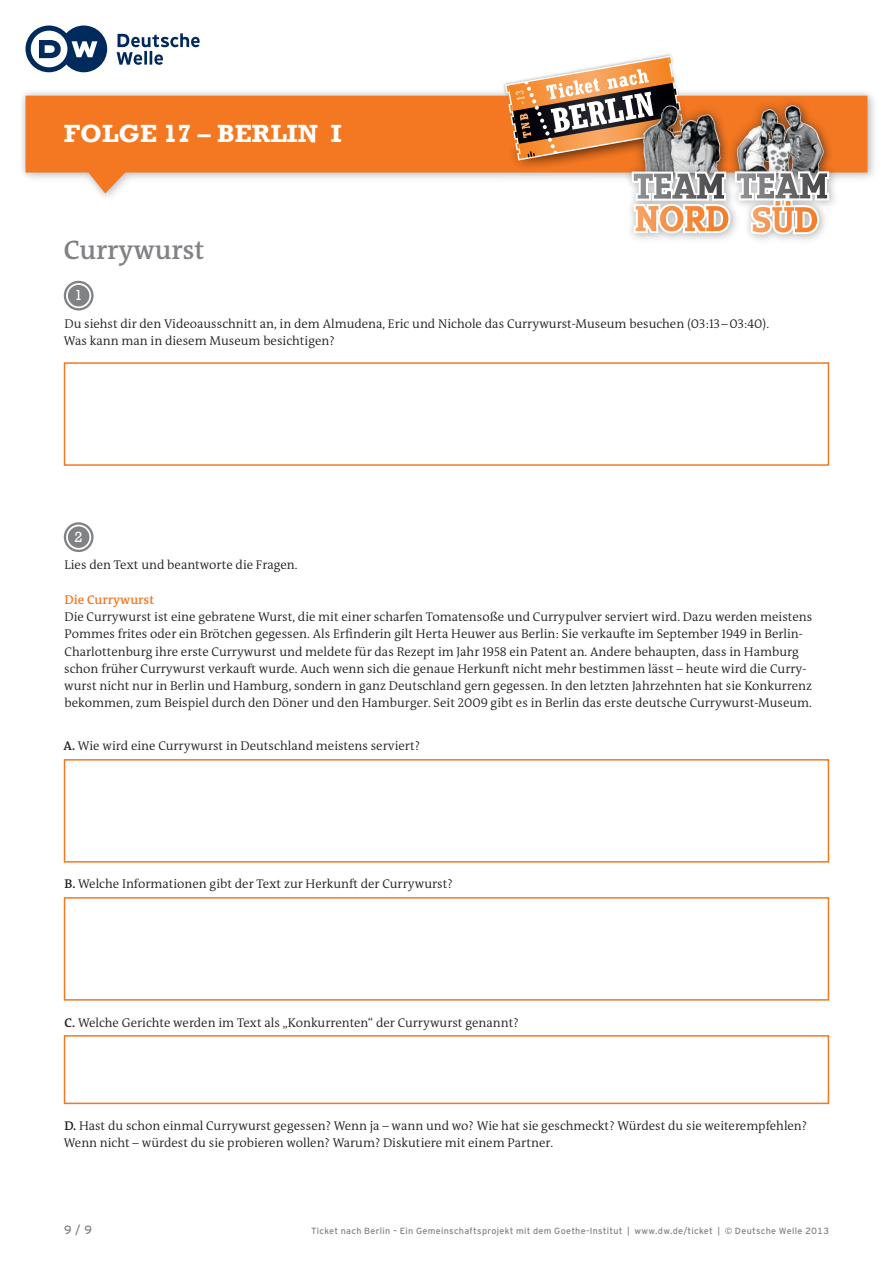
<style>
.page{position:relative;width:893px;height:1263px;background:#fff}
.page>*{position:absolute;margin:0;border:0;box-sizing:border-box;transform-origin:0 0}
.t1{font:600 27px "DW The Antiqua B W6";letter-spacing:-.005em;color:#808285}
.t2{font:700 25.5px "Rockwell";color:#fff}
.t3{font:15px "Rockwell";color:#fff}
.t4{font:300 12.75px/17.2px "DW The Antiqua B W4";color:#231f20}
.t5{font:600 12.75px "DW The Antiqua B W6";color:#f47721}
.t6{font:12px "Interstate DW Line";color:#808285}
.t7{font:9px "Interstate DW Line";letter-spacing:.035em;color:#808285}
.s1{font-family:"DW The Antiqua B W6";font-weight:600}
</style>
<div class="page">
<div style="left:18px;top:88px;width:857px;height:112px;background:#231f20;opacity:.25"></div>
<svg style="left:26px;top:96px;width:841px;height:97px;fill:#f47721"></svg>
<img style="left:497px;top:102px;width:127px;height:80px">
<img style="left:500px;top:54px;width:190px;height:111px">
<svg style="left:505px;top:55px;width:179px;height:105px"></svg>
<div style="left:726px;top:95px;width:108px;height:89px;background:#231f20;opacity:.5"></div>
<img style="left:735px;top:105px;width:120px;height:68px">
<div style="left:729px;top:165px;width:112px;height:81px;background:#231f20;opacity:.15"></div>
<div style="left:727px;top:164px;width:110px;height:78px;background:#231f20;opacity:.25"></div>
<div style="left:632px;top:95px;width:98px;height:89px;background:#231f20;opacity:.5"></div>
<img style="left:639px;top:103px;width:92px;height:61px">
<div style="left:626px;top:166px;width:116px;height:80px;background:#fefefe"></div>
<div style="left:624px;top:164px;width:114px;height:77px;background:#231f20;opacity:.25"></div>
<svg style="left:632px;top:171px;width:197px;height:63px"></svg>
<img style="left:634px;top:174px;width:90px;height:25px">
<img style="left:636px;top:206px;width:92px;height:25px">
<svg style="left:64px;top:281px;width:30px;height:29px"></svg>
<div style="left:68px;top:285px;width:21px;height:21px;background:#808285;border-radius:50%"></div>
<svg style="left:64px;top:522px;width:30px;height:30px"></svg>
<div style="left:68px;top:526px;width:21px;height:22px;background:#808285;border-radius:50%"></div>
<div style="left:64px;top:362px;width:765px;height:104px;border:2px solid #f47721"></div>
<div style="left:64px;top:759px;width:765px;height:103px;border:2px solid #f47721"></div>
<div style="left:64px;top:897px;width:765px;height:104px;border:2px solid #f47721"></div>
<div style="left:64px;top:1035px;width:765px;height:69px;border:2px solid #f47721"></div>
<svg style="left:117px;top:33px;width:83px;height:32px"></svg>
<svg style="left:26px;top:26px;width:81px;height:46px"></svg>
<h2 class="t2" style="left:64px;top:118px;width:279px">FOLGE 17 – BERLIN I</h2>
<h1 class="t1" style="left:64px;top:232px;width:142px">Currywurst</h1>
<p class="t3" style="left:75px;top:287px;width:10px">1</p>
<p class="t4" style="left:64px;top:315px;width:707px">Du siehst dir den Videoausschnitt an, in dem Almudena, Eric und Nichole das Currywurst-Museum besuchen (03:13–03:40).<br>Was kann man in diesem Museum besichtigen?</p>
<p class="t3" style="left:75px;top:528px;width:10px">2</p>
<p class="t4" style="left:64px;top:556px;width:235px">Lies den Text und beantworte die Fragen.</p>
<p class="t5" style="left:65px;top:591px;width:91px">Die Currywurst</p>
<p class="t4" style="left:64px;top:608px;width:750px">Die Currywurst ist eine gebratene Wurst, die mit einer scharfen Tomatensoße und Currypulver serviert wird. Dazu werden meistens Pommes frites oder ein Brötchen gegessen. Als Erfinderin gilt Herta Heuwer aus Berlin: Sie verkaufte im September 1949 in Berlin-Charlottenburg ihre erste Currywurst und meldete für das Rezept im Jahr 1958 ein Patent an. Andere behaupten, dass in Hamburg schon früher Currywurst verkauft wurde. Auch wenn sich die genaue Herkunft nicht mehr bestimmen lässt – heute wird die Curry&shy;wurst nicht nur in Berlin und Hamburg, sondern in ganz Deutschland gern gegessen. In den letzten Jahrzehnten hat sie Konkurrenz bekommen, zum Beispiel durch den Döner und den Hamburger. Seit 2009 gibt es in Berlin das erste deutsche Currywurst-Museum.</p>
<p class="t4" style="left:63px;top:738px;width:358px"><span class="s1">A.</span> Wie wird eine Currywurst in Deutschland meistens serviert?</p>
<p class="t4" style="left:65px;top:876px;width:390px"><span class="s1">B.</span> Welche Informationen gibt der Text zur Herkunft der Currywurst?</p>
<p class="t4" style="left:64px;top:1014px;width:456px"><span class="s1">C.</span> Welche Gerichte werden im Text als „Konkurrenten“ der Currywurst genannt?</p>
<p class="t4" style="left:64px;top:1117px;width:745px"><span class="s1">D.</span> Hast du schon einmal Currywurst gegessen? Wenn ja – wann und wo? Wie hat sie geschmeckt? Würdest du sie weiterempfehlen?<br>Wenn nicht – würdest du sie probieren wollen? Warum? Diskutiere mit einem Partner.</p>
<p class="t6" style="left:64px;top:1222px;width:30px">9 / 9</p>
<p class="t7" style="left:311px;top:1225px;width:520px">Ticket nach Berlin – Ein Gemeinschaftsprojekt mit dem Goethe-Institut | www.dw.de/ticket | © Deutsche Welle 2013</p>
</div>
